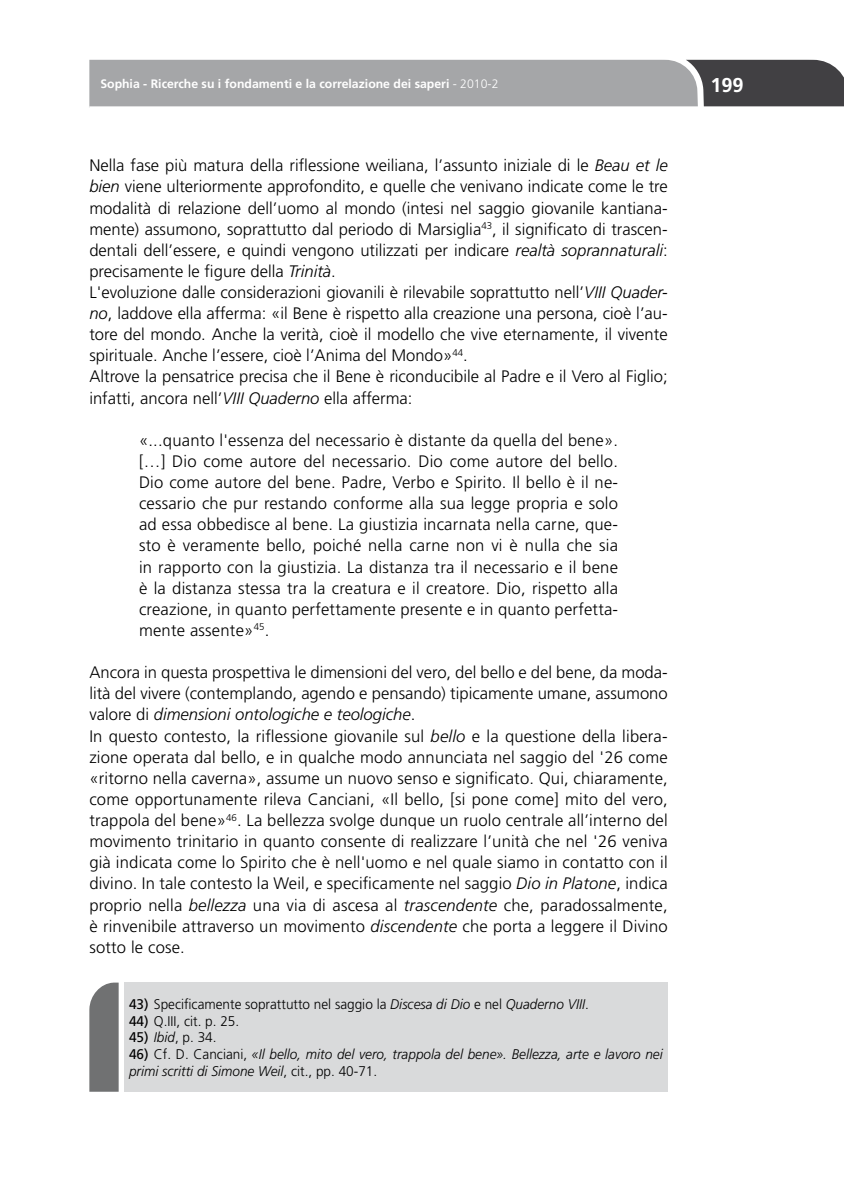
<style>
.page{position:relative;width:844px;height:1191px;background:#fff}
.page>*{position:absolute;margin:0;border:0;box-sizing:border-box;transform-origin:0 0}
.t1{font:700 19.95px "Frutiger LT Std";color:#fff}
.t2{font:300 16.62px/21.2px "Frutiger LT Std";color:#000}
.t3{font:italic 300 14px/16.8px "Frutiger LT Std";color:#000}
.t4{font:300 14px "Frutiger LT Std";color:#000}
.t5{font:700 12.25px "Frutiger LT Std";color:#fff}
.s1{font-weight:300}
.s2{font-style:italic}
.s3{font-weight:400}
.s4{font-weight:400;font-style:normal}
.s5{font-style:normal}
</style>
<div class="page">
<svg style="left:89px;top:60px;width:754px;height:48px;background:#97979a"></svg>
<div style="left:124px;top:982px;width:543px;height:109px;background:#d9dadb"></div>
<svg style="left:89px;top:982px;width:30px;height:109px;background:#7a7b7c"></svg>
<p class="t5" style="left:100px;top:76px;width:399px">Sophia - Ricerche su i fondamenti e la correlazione dei saperi <span class="s1">- 2010-2</span></p>
<p class="t1" style="left:710px;top:73px;width:35px">199</p>
<p class="t2" style="left:89px;top:155px;width:579px">Nella fase più matura della riflessione weiliana, l’assunto iniziale di le <span class="s2">Beau et le bien</span> viene ulteriormente approfondito, e quelle che venivano indicate come le tre modalità di relazione dell’uomo al mondo (intesi nel saggio giovanile kantiana&shy;mente) assumono, soprattutto dal periodo di Marsiglia<sup>43</sup>, il significato di trascen&shy;dentali dell’essere, e quindi vengono utilizzati per indicare <span class="s2">realtà soprannaturali</span>: precisamente le figure della <span class="s2">Trinità</span>.<br>L'evoluzione dalle considerazioni giovanili è rilevabile soprattutto nell’<span class="s2">VIII Quader&shy;no</span>, laddove ella afferma: «il Bene è rispetto alla creazione una persona, cioè l’au&shy;tore del mondo. Anche la verità, cioè il modello che vive eternamente, il vivente spirituale. Anche l’essere, cioè l’Anima del Mondo»<sup>44</sup>.<br>Altrove la pensatrice precisa che il Bene è riconducibile al Padre e il Vero al Figlio; infatti, ancora nell’<span class="s2">VIII Quaderno</span> ella afferma:</p>
<p class="t2" style="left:139px;top:430px;width:480px;text-align:justify">«...quanto l'essenza del necessario è distante da quella del bene». […] Dio come autore del necessario. Dio come autore del bello.<br>Dio come autore del bene. Padre, Verbo e Spirito. Il bello è il ne&shy;cessario che pur restando conforme alla sua legge propria e solo ad essa obbedisce al bene. La giustizia incarnata nella carne, que&shy;sto è veramente bello, poiché nella carne non vi è nulla che sia in rapporto con la giustizia. La distanza tra il necessario e il bene è la distanza stessa tra la creatura e il creatore. Dio, rispetto alla creazione, in quanto perfettamente presente e in quanto perfetta&shy;mente assente»<sup>45</sup>.</p>
<p class="t2" style="left:89px;top:662px;width:580px">Ancora in questa prospettiva le dimensioni del vero, del bello e del bene, da moda&shy;lità del vivere (contemplando, agendo e pensando) tipicamente umane, assumono valore di <span class="s2">dimensioni ontologiche e teologiche</span>.<br>In questo contesto, la riflessione giovanile sul <span class="s2">bello</span> e la questione della libera&shy;zione operata dal bello, e in qualche modo annunciata nel saggio del '26 come «ritorno nella caverna», assume un nuovo senso e significato. Qui, chiaramente, come opportunamente rileva Canciani, «Il bello, [si pone come] mito del vero, trappola del bene»<sup>46</sup>. La bellezza svolge dunque un ruolo centrale all’interno del movimento trinitario in quanto consente di realizzare l’unità che nel '26 veniva già indicata come lo Spirito che è nell'uomo e nel quale siamo in contatto con il divino. In tale contesto la Weil, e specificamente nel saggio <span class="s2">Dio in Platone</span>, indica proprio nella <span class="s2">bellezza</span> una via di ascesa al <span class="s2">trascendente</span> che, paradossalmente, è rinvenibile attraverso un movimento <span class="s2">discendente</span> che porta a leggere il Divino sotto le cose.</p>
<p class="t4" style="left:129px;top:996px;width:461px"><span class="s3">43)</span> Specificamente soprattutto nel saggio la <span class="s2">Discesa di Dio</span> e nel <span class="s2">Quaderno VIII</span>.</p>
<p class="t4" style="left:129px;top:1012px;width:112px"><span class="s3">44)</span> Q.III, cit. p. 25.</p>
<p class="t4" style="left:129px;top:1029px;width:89px"><span class="s3">45)</span> <span class="s2">Ibid</span>, p. 34.</p>
<p class="t3" style="left:129px;top:1046px;width:535px"><span class="s4">46)</span> <span class="s5">Cf. D. Canciani,</span> «Il bello, mito del vero, trappola del bene». Bellezza, arte e lavoro nei primi scritti di Simone Weil<span class="s5">, cit., pp. 40-71.</span></p>
</div>
